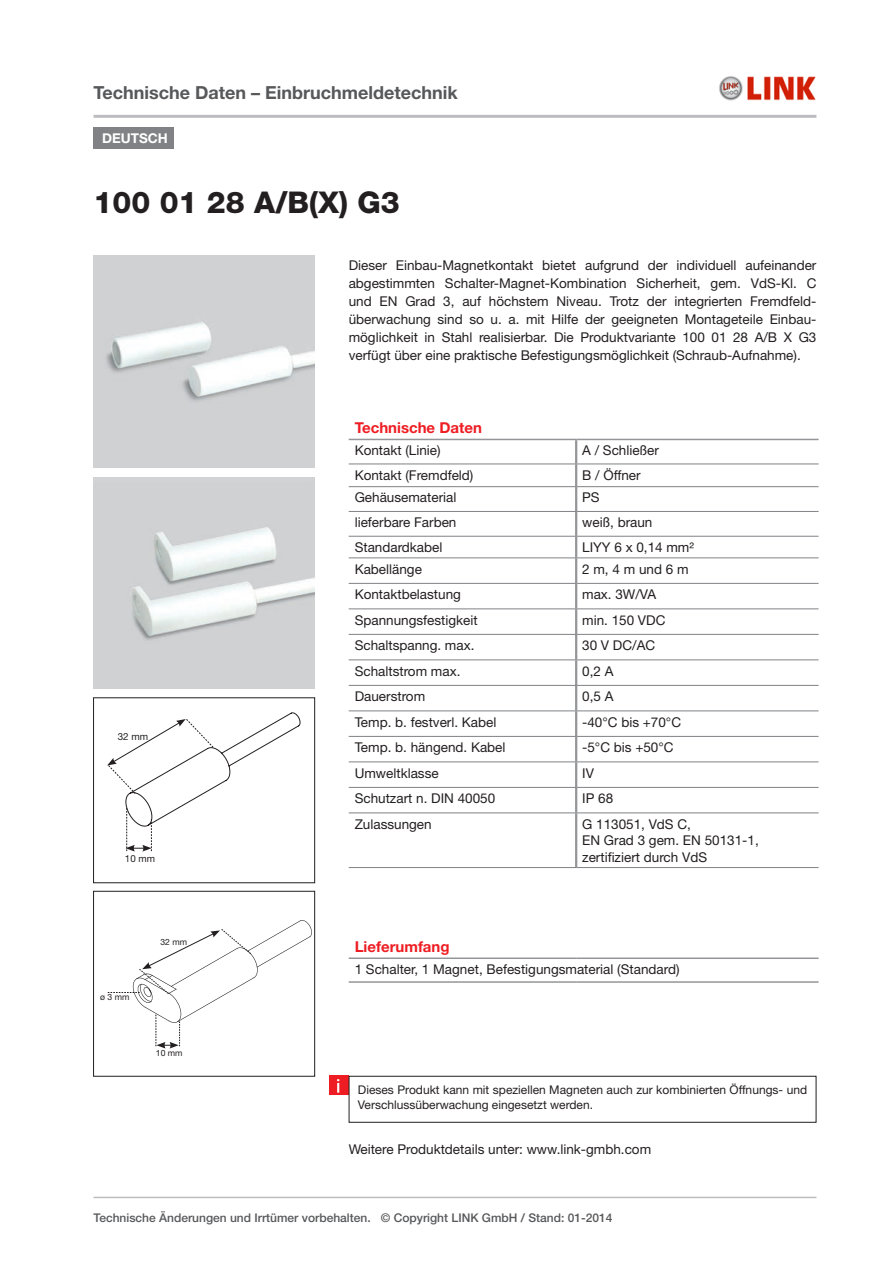
<style>
.page{position:relative;width:893px;height:1263px;background:#fff}
.page>*{position:absolute;margin:0;border:0;box-sizing:border-box;transform-origin:0 0}
.t1{font:800 30px "Helvetica Neue LT Std";color:#231f20}
.t2{font:700 18px "Helvetica Neue LT Std";color:#57585a}
.t3{font:700 15px "Helvetica Neue LT Std";color:#ee1d23}
.t4{font:13.5px/18px "Helvetica Neue LT Std";color:#231f20}
.t5{font:700 13.5px "Helvetica Neue LT Std";color:#fff}
.t6{font:12px/15px "Helvetica Neue LT Std";color:#231f20}
.t7{font:500 12px "Helvetica Neue LT Std";color:#57585a}
.t8{font:9.75px "Helvetica Neue LT Std";color:#231f20}
.t9{font:8.55px "Helvetica Neue LT Std";color:#231f20}
</style>
<div class="page">
<hr style="left:94px;top:1197px;width:722px;height:1px;background:#bcbdc0">
<hr style="left:94px;top:115px;width:722px;height:3px;background:#bcbdc0">
<img style="left:719px;top:76px;width:97px;height:25px">
<hr style="left:349px;top:439px;width:227px;height:1px;background:#939598">
<hr style="left:576px;top:439px;width:243px;height:1px;background:#939598">
<hr style="left:575px;top:440px;width:2px;height:24px;background:#939598">
<hr style="left:575px;top:464px;width:2px;height:22px;background:#939598">
<hr style="left:575px;top:487px;width:2px;height:24px;background:#939598">
<hr style="left:575px;top:512px;width:2px;height:24px;background:#939598">
<hr style="left:575px;top:537px;width:2px;height:20px;background:#939598">
<hr style="left:575px;top:558px;width:2px;height:25px;background:#939598">
<hr style="left:575px;top:584px;width:2px;height:24px;background:#939598">
<hr style="left:575px;top:609px;width:2px;height:25px;background:#939598">
<hr style="left:575px;top:635px;width:2px;height:24px;background:#939598">
<hr style="left:575px;top:660px;width:2px;height:25px;background:#939598">
<hr style="left:575px;top:686px;width:2px;height:24px;background:#939598">
<hr style="left:575px;top:711px;width:2px;height:25px;background:#939598">
<hr style="left:575px;top:737px;width:2px;height:24px;background:#939598">
<hr style="left:575px;top:762px;width:2px;height:25px;background:#939598">
<hr style="left:575px;top:788px;width:2px;height:24px;background:#939598">
<hr style="left:575px;top:813px;width:2px;height:54px;background:#939598">
<hr style="left:349px;top:464px;width:227px;height:1px;background:#808285">
<hr style="left:576px;top:464px;width:243px;height:1px;background:#808285">
<hr style="left:349px;top:486px;width:227px;height:1px;background:#808285">
<hr style="left:576px;top:486px;width:243px;height:1px;background:#808285">
<hr style="left:349px;top:511px;width:227px;height:1px;background:#808285">
<hr style="left:576px;top:511px;width:243px;height:1px;background:#808285">
<hr style="left:349px;top:536px;width:227px;height:1px;background:#808285">
<hr style="left:576px;top:536px;width:243px;height:1px;background:#808285">
<hr style="left:349px;top:557px;width:227px;height:1px;background:#808285">
<hr style="left:576px;top:557px;width:243px;height:1px;background:#808285">
<hr style="left:349px;top:583px;width:227px;height:1px;background:#808285">
<hr style="left:576px;top:583px;width:243px;height:1px;background:#808285">
<hr style="left:349px;top:608px;width:227px;height:1px;background:#808285">
<hr style="left:576px;top:608px;width:243px;height:1px;background:#808285">
<hr style="left:349px;top:634px;width:227px;height:1px;background:#808285">
<hr style="left:576px;top:634px;width:243px;height:1px;background:#808285">
<hr style="left:349px;top:659px;width:227px;height:1px;background:#808285">
<hr style="left:576px;top:659px;width:243px;height:1px;background:#808285">
<hr style="left:349px;top:685px;width:227px;height:1px;background:#808285">
<hr style="left:576px;top:685px;width:243px;height:1px;background:#808285">
<hr style="left:349px;top:710px;width:227px;height:1px;background:#808285">
<hr style="left:576px;top:710px;width:243px;height:1px;background:#808285">
<hr style="left:349px;top:736px;width:227px;height:1px;background:#808285">
<hr style="left:576px;top:736px;width:243px;height:1px;background:#808285">
<hr style="left:349px;top:761px;width:227px;height:1px;background:#808285">
<hr style="left:576px;top:761px;width:243px;height:1px;background:#808285">
<hr style="left:349px;top:787px;width:227px;height:1px;background:#808285">
<hr style="left:576px;top:787px;width:243px;height:1px;background:#808285">
<hr style="left:349px;top:812px;width:227px;height:1px;background:#808285">
<hr style="left:576px;top:812px;width:243px;height:1px;background:#808285">
<hr style="left:349px;top:867px;width:227px;height:1px;background:#808285">
<hr style="left:576px;top:867px;width:243px;height:1px;background:#808285">
<img style="left:94px;top:255px;width:221px;height:213px">
<img style="left:94px;top:477px;width:221px;height:211px">
<hr style="left:349px;top:957px;width:227px;height:2px;background:#939598">
<hr style="left:576px;top:957px;width:243px;height:2px;background:#939598">
<hr style="left:349px;top:981px;width:227px;height:2px;background:#939598">
<hr style="left:576px;top:981px;width:243px;height:2px;background:#939598">
<div style="left:329px;top:1076px;width:19px;height:19px;background:#ee1d23"></div>
<div style="left:349px;top:1076px;width:467px;height:47px;border:1px solid #231f20"></div>
<svg style="left:337px;top:1079px;width:3px;height:14px"></svg>
<div style="left:93px;top:697px;width:222px;height:186px;border:1px solid #231f20"></div>
<svg style="left:107px;top:712px;width:208px;height:139px"></svg>
<div style="left:93px;top:891px;width:222px;height:185px;border:1px solid #231f20"></div>
<svg style="left:108px;top:920px;width:204px;height:128px"></svg>
<div style="left:94px;top:128px;width:80px;height:21px;background:#808285"></div>
<h2 class="t2" style="left:94px;top:82px;width:366px">Technische Daten – Einbruchmeldetechnik</h2>
<p class="t5" style="left:102px;top:130px;width:67px">DEUTSCH</p>
<h1 class="t1" style="left:94px;top:184px;width:308px">100 01 28 A/B(X) G3</h1>
<p class="t8" style="left:118px;top:731px;width:32px">32 mm</p>
<p class="t8" style="left:125px;top:853px;width:32px">10 mm</p>
<p class="t9" style="left:100px;top:992px;width:31px">ø 3 mm</p>
<p class="t9" style="left:160px;top:937px;width:28px">32 mm</p>
<p class="t9" style="left:156px;top:1048px;width:28px">10 mm</p>
<p class="t4" style="left:349px;top:256px;width:469px;text-align:justify">Dieser Einbau-Magnetkontakt bietet aufgrund der individuell aufeinander abgestimmten Schalter-Magnet-Kombination Sicherheit, gem. VdS-Kl. C und EN Grad 3, auf höchstem Niveau. Trotz der integrierten Fremdfeld&shy;überwachung sind so u. a. mit Hilfe der geeigneten Montageteile Einbau&shy;möglichkeit in Stahl realisierbar. Die Produktvariante 100 01 28 A/B X G3 verfügt über eine praktische Befestigungsmöglichkeit (Schraub-Aufnahme).</p>
<p class="t3" style="left:355px;top:419px;width:129px">Technische Daten</p>
<p class="t4" style="left:355px;top:441px;width:88px">Kontakt (Linie)</p>
<p class="t4" style="left:582px;top:441px;width:78px">A / Schließer</p>
<p class="t4" style="left:355px;top:466px;width:120px">Kontakt (Fremdfeld)</p>
<p class="t4" style="left:582px;top:466px;width:60px">B / Öffner</p>
<p class="t4" style="left:355px;top:488px;width:103px">Gehäusematerial</p>
<p class="t4" style="left:582px;top:488px;width:19px">PS</p>
<p class="t4" style="left:355px;top:513px;width:103px">lieferbare Farben</p>
<p class="t4" style="left:582px;top:513px;width:72px">weiß, braun</p>
<p class="t4" style="left:355px;top:538px;width:89px">Standardkabel</p>
<p class="t4" style="left:582px;top:538px;width:113px">LIYY 6 x 0,14 mm²</p>
<p class="t4" style="left:355px;top:559px;width:69px">Kabellänge</p>
<p class="t4" style="left:582px;top:559px;width:108px">2 m, 4 m und 6 m</p>
<p class="t4" style="left:355px;top:585px;width:108px">Kontaktbelastung</p>
<p class="t4" style="left:582px;top:585px;width:76px">max. 3W/VA</p>
<p class="t4" style="left:355px;top:610px;width:125px">Spannungsfestigkeit</p>
<p class="t4" style="left:582px;top:610px;width:85px">min. 150 VDC</p>
<p class="t4" style="left:355px;top:636px;width:121px">Schaltspanng. max.</p>
<p class="t4" style="left:582px;top:636px;width:75px">30 V DC/AC</p>
<p class="t4" style="left:355px;top:661px;width:107px">Schaltstrom max.</p>
<p class="t4" style="left:582px;top:661px;width:33px">0,2 A</p>
<p class="t4" style="left:355px;top:687px;width:72px">Dauerstrom</p>
<p class="t4" style="left:582px;top:687px;width:33px">0,5 A</p>
<p class="t4" style="left:355px;top:712px;width:143px">Temp. b. festverl. Kabel</p>
<p class="t4" style="left:582px;top:712px;width:100px">-40°C bis +70°C</p>
<p class="t4" style="left:355px;top:738px;width:152px">Temp. b. hängend. Kabel</p>
<p class="t4" style="left:582px;top:738px;width:93px">-5°C bis +50°C</p>
<p class="t4" style="left:355px;top:763px;width:85px">Umweltklasse</p>
<p class="t4" style="left:582px;top:763px;width:13px">IV</p>
<p class="t4" style="left:355px;top:789px;width:142px">Schutzart n. DIN 40050</p>
<p class="t4" style="left:582px;top:789px;width:33px">IP 68</p>
<p class="t4" style="left:355px;top:814px;width:79px">Zulassungen</p>
<p class="t4" style="left:582px;top:815px;width:178px;line-height:16.5px">G 113051, VdS C,<br>EN Grad 3 gem. EN 50131-1, zertifiziert durch VdS</p>
<p class="t3" style="left:355px;top:938px;width:96px">Lieferumfang</p>
<p class="t4" style="left:355px;top:960px;width:326px">1 Schalter, 1 Magnet, Befestigungsmaterial (Standard)</p>
<p class="t6" style="left:358px;top:1082px;width:451px">Dieses Produkt kann mit speziellen Magneten auch zur kombinierten Öffnungs- und<br>Verschlussüberwachung eingesetzt werden.</p>
<p class="t4" style="left:349px;top:1139px;width:304px">Weitere Produktdetails unter: www.link-gmbh.com</p>
<p class="t7" style="left:94px;top:1211px;width:520px">Technische Änderungen und Irrtümer vorbehalten. © Copyright LINK GmbH / Stand: 01-2014</p>
</div>
